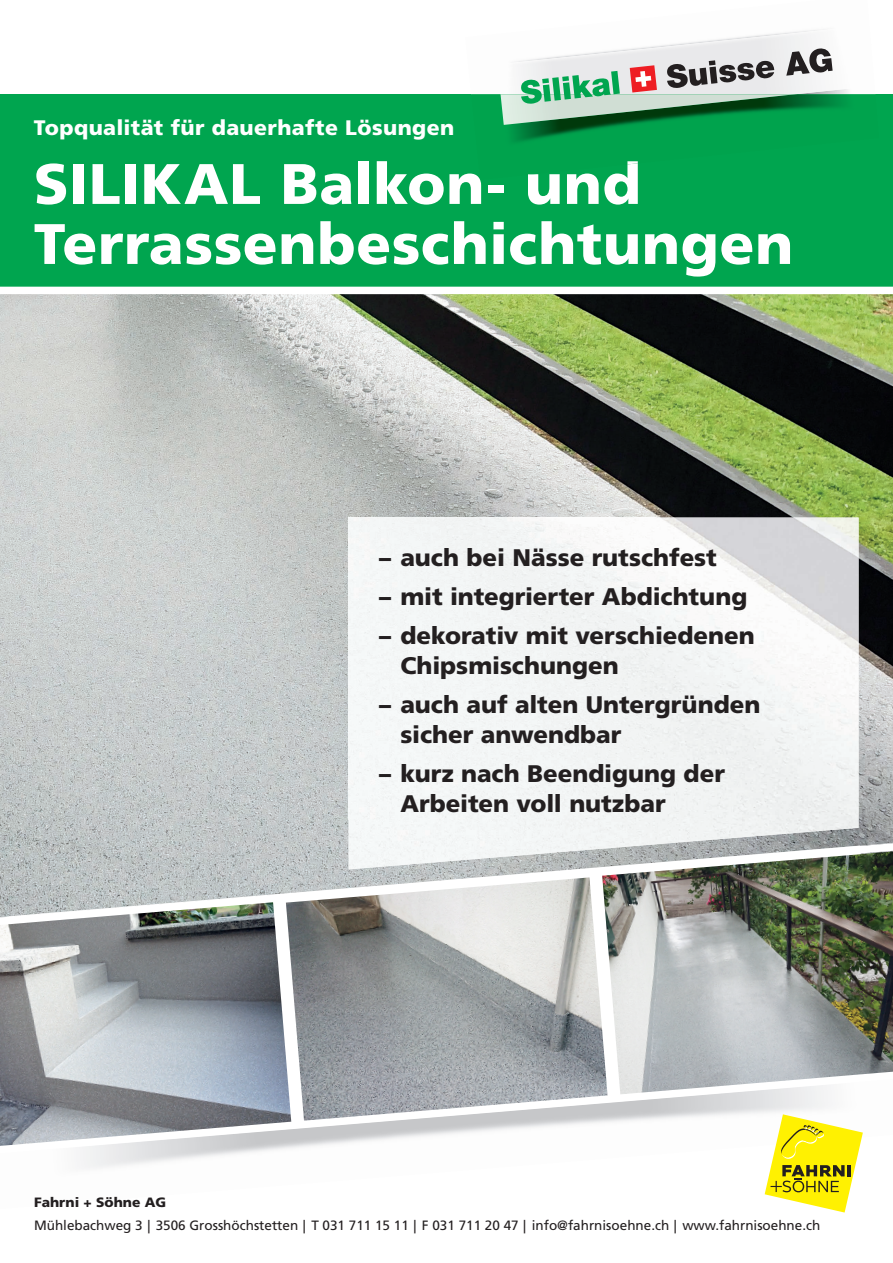
<style>
.page{position:relative;width:893px;height:1263px;background:#fff}
.page>*{position:absolute;margin:0;border:0;box-sizing:border-box;transform-origin:0 0}
.t1{font:900 57px/60px "Frutiger LT Std";letter-spacing:.015em;color:#fff}
.t2{font:900 24px/30px "Frutiger LT Std";color:#231f20}
.t3{font:900 21px "Frutiger LT Std";letter-spacing:.02em;color:#fff}
.t4{font:13.5px "Frutiger LT Std";color:#231f20}
.t5{font:900 13.5px "Frutiger LT Std";color:#231f20}
</style>
<div class="page">
<img style="left:0;top:294px;width:893px;height:542px">
<div style="left:349px;top:518px;width:305px;height:318px;background:#f3f5f5"></div>
<img style="left:654px;top:518px;width:204px;height:318px">
<img style="left:0;top:930px;width:286px;height:134px">
<img style="left:286px;top:930px;width:316px;height:134px">
<img style="left:602px;top:930px;width:291px;height:134px">
<div style="left:0;top:94px;width:893px;height:199px;background:#00a54f"></div>
<svg style="left:765px;top:1158px;width:93px;height:54px"></svg>
<div style="left:0;top:287px;width:893px;height:7px;background:#fff"></div>
<img style="left:0;top:836px;width:893px;height:94px">
<svg style="left:0;top:1064px;width:893px;height:94px"></svg>
<img style="left:471px;top:94px;width:405px;height:49px">
<img style="left:528px;top:161px;width:110px;height:14px">
<img style="left:500px;top:94px;width:294px;height:31px">
<svg style="left:667px;top:48px;width:166px;height:40px;background:#b0afb0"></svg>
<svg style="left:521px;top:71px;width:99px;height:33px;background:#82cba5"></svg>
<svg style="left:630px;top:65px;width:27px;height:28px"></svg>
<p class="t3" style="left:34px;top:115px;width:422px">Topqualität für dauerhafte Lösungen</p>
<h1 class="t1" style="left:34px;top:154px;width:761px">SILIKAL Balkon- und<br>Terrassenbeschichtungen</h1>
<p class="t2" style="left:379px;top:543px;width:339px">– auch bei Nässe rutschfest</p>
<p class="t2" style="left:379px;top:582px;width:370px">– mit integrierter Abdichtung</p>
<p class="t2" style="left:400px;top:621px;width:356px;text-indent:-21px">– dekorativ mit verschiedenen<br>Chipsmischungen</p>
<p class="t2" style="left:400px;top:690px;width:361px;text-indent:-21px">– auch auf alten Untergründen sicher anwendbar</p>
<p class="t2" style="left:400px;top:759px;width:326px;text-indent:-21px">– kurz nach Beendigung der<br>Arbeiten voll nutzbar</p>
<p class="t5" style="left:34px;top:1194px;width:134px">Fahrni + Söhne AG</p>
<p class="t4" style="left:34px;top:1217px;width:788px">Mühlebachweg 3 | 3506 Grosshöchstetten | T 031 711 15 11 | F 031 711 20 47 | info@fahrnisoehne.ch | www.fahrnisoehne.ch</p>
</div>
